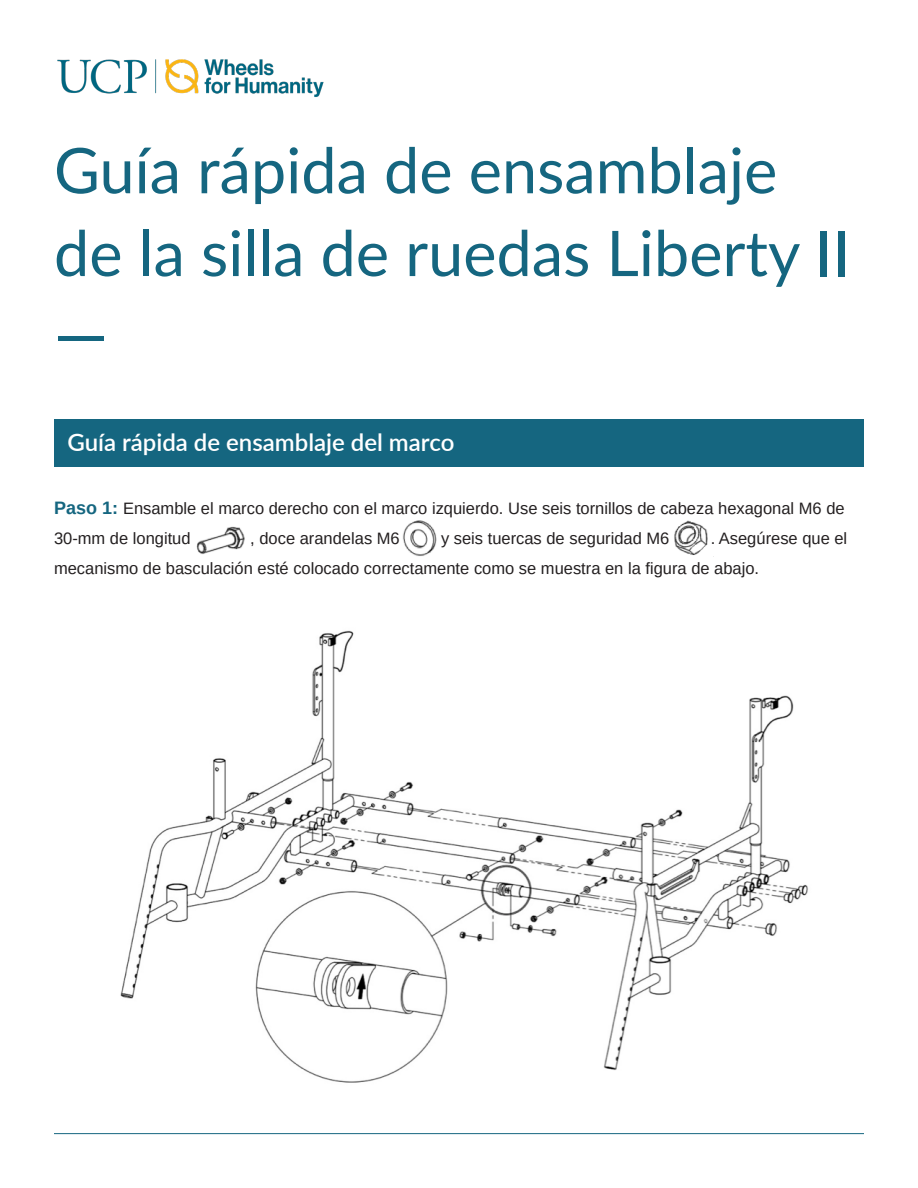
<style>
.page{position:relative;width:918px;height:1188px;background:#fff}
.page>*{position:absolute;margin:0;border:0;box-sizing:border-box;transform-origin:0 0}
.t1{font:69px "Lato";color:#156680}
.t2{font:63px/82.8px "Lato";color:#156680}
.t3{font:600 24px "Lato";color:#fff}
.t4{font:16.5px/30px "Arimo";color:#231f20}
.s1{font-weight:700;font-size:18px;color:#156680}
</style>
<div class="page">
<div style="left:54px;top:420px;width:810px;height:47px;background:#156680"></div>
<img style="left:674px;top:520px;width:34px;height:35px">
<img style="left:196px;top:526px;width:49px;height:28px">
<img style="left:120px;top:630px;width:688px;height:453px">
<img style="left:403px;top:520px;width:34px;height:36px">
<img style="left:57px;top:59px;width:267px;height:38px">
<hr style="left:54px;top:1133px;width:810px;height:1px;background:#156680">
<p class="t2" style="left:54px;top:126px;width:798px">Guía rápida de ensamblaje de la silla de ruedas Liberty II</p>
<p class="t1" style="left:54px;top:284px;width:56px">—</p>
<p class="t3" style="left:68px;top:425px;width:389px">Guía rápida de ensamblaje del marco</p>
<p class="t4" style="left:54px;top:494px;width:792px"><span class="s1">Paso 1:</span> Ensamble el marco derecho con el marco izquierdo. Use seis tornillos de cabeza hexagonal M6 de<br>30-mm de longitud</p>
<p class="t4" style="left:54px;top:524px;width:795px;text-indent:657px">. Asegúrese que el mecanismo de basculación esté colocado correctamente como se muestra en la figura de abajo.</p>
<p class="t4" style="left:250px;top:524px;width:151px">, doce arandelas M6</p>
<p class="t4" style="left:441px;top:524px;width:230px">y seis tuercas de seguridad M6</p>
</div>
